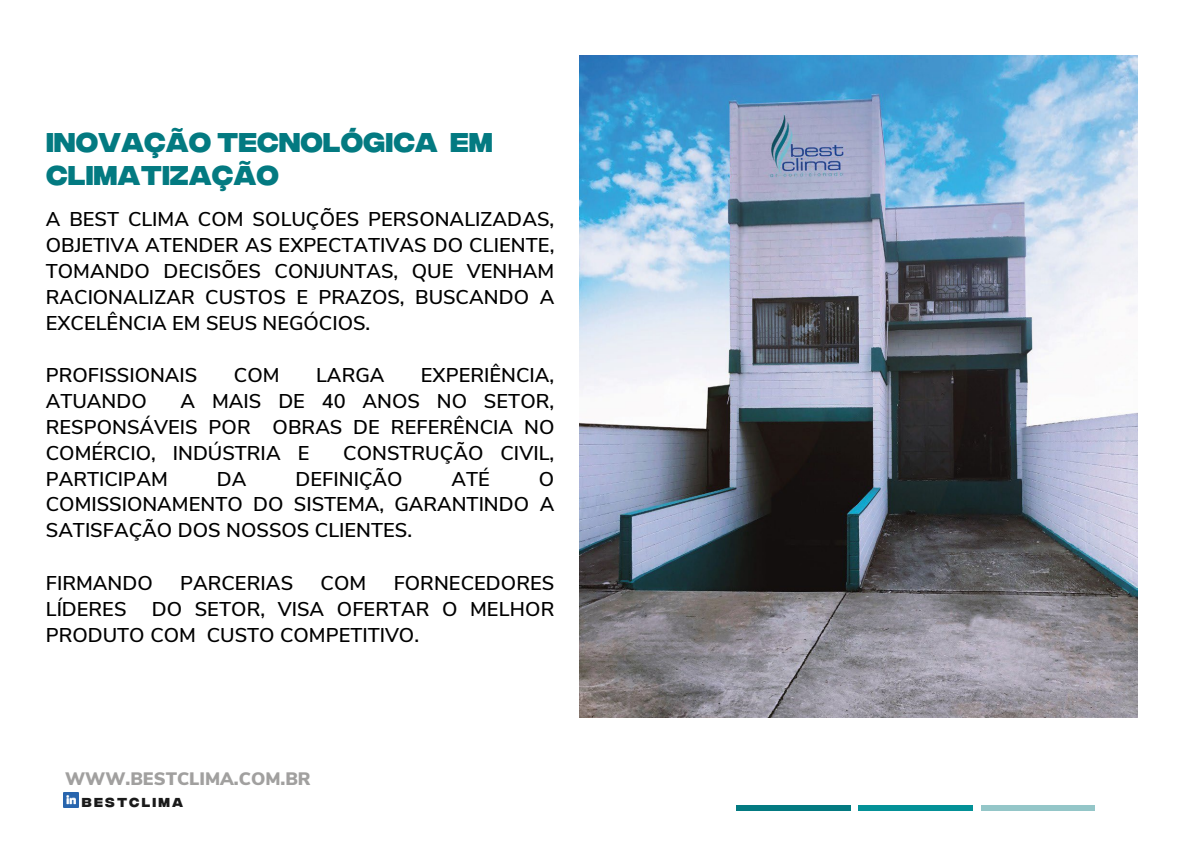
<style>
.page{position:relative;width:1193px;height:841px;background:#fff}
.page>*{position:absolute;margin:0;border:0;box-sizing:border-box;transform-origin:0 0}
.t1{font:700 27.2px/32.4px "Integral CF";color:#037a81}
.t2{font:600 20px/26px "Nunito Sans";color:#000;text-align:justify}
.t3{font:900 18px "Nunito Sans";color:#a1a09f}
.t4{font:700 13px "Integral CF";letter-spacing:.17em;color:#1a1a1a}
</style>
<div class="page">
<div style="left:736px;top:806px;width:114px;height:5px;background:#037a81"></div>
<div style="left:858px;top:806px;width:114px;height:5px;background:#039197"></div>
<div style="left:980px;top:806px;width:114px;height:5px;background:#94c6c8"></div>
<img style="left:579px;top:56px;width:558px;height:662px">
<img style="left:63px;top:792px;width:15px;height:16px">
<h2 class="t1" style="left:46px;top:127px;width:448px">INOVAÇÃO TECNOLÓGICA EM<br>CLIMATIZAÇÃO</h2>
<p class="t2" style="left:46px;top:205px;width:510px">A BEST CLIMA COM SOLUÇÕES PERSONALIZADAS, OBJETIVA ATENDER AS EXPECTATIVAS DO CLIENTE, TOMANDO DECISÕES CONJUNTAS, QUE VENHAM RACIONALIZAR CUSTOS E PRAZOS, BUSCANDO A EXCELÊNCIA EM SEUS NEGÓCIOS.</p>
<p class="t2" style="left:46px;top:361px;width:153px">PROFISSIONAIS</p>
<p class="t2" style="left:234px;top:361px;width:47px">COM</p>
<p class="t2" style="left:316px;top:361px;width:70px">LARGA</p>
<p class="t2" style="left:420px;top:361px;width:135px">EXPERIÊNCIA,</p>
<p class="t2" style="left:46px;top:387px;width:103px">ATUANDO</p>
<p class="t2" style="left:46px;top:387px;width:510px;text-indent:135px">A MAIS DE 40 ANOS NO SETOR, RESPONSÁVEIS POR OBRAS DE REFERÊNCIA NO COMÉRCIO, INDÚSTRIA E</p>
<p class="t2" style="left:343px;top:438px;width:212px">CONSTRUÇÃO CIVIL,</p>
<p class="t2" style="left:46px;top:464px;width:123px">PARTICIPAM</p>
<p class="t2" style="left:217px;top:464px;width:31px">DA</p>
<p class="t2" style="left:295px;top:464px;width:108px">DEFINIÇÃO</p>
<p class="t2" style="left:451px;top:464px;width:40px">ATÉ</p>
<p class="t2" style="left:46px;top:464px;width:510px;text-indent:493px">O COMISSIONAMENTO DO SISTEMA, GARANTINDO A SATISFAÇÃO DOS NOSSOS CLIENTES.</p>
<p class="t2" style="left:46px;top:569px;width:108px">FIRMANDO</p>
<p class="t2" style="left:180px;top:569px;width:115px">PARCERIAS</p>
<p class="t2" style="left:320px;top:569px;width:47px">COM</p>
<p class="t2" style="left:393px;top:569px;width:162px">FORNECEDORES</p>
<p class="t2" style="left:46px;top:594px;width:82px">LÍDERES</p>
<p class="t2" style="left:46px;top:594px;width:510px;text-indent:106px">DO SETOR, VISA OFERTAR O MELHOR<br>PRODUTO COM CUSTO COMPETITIVO.</p>
<p class="t3" style="left:65px;top:766px;width:247px">WWW.BESTCLIMA.COM.BR</p>
<p class="t4" style="left:82px;top:795px;width:103px">BESTCLIMA</p>
</div>
